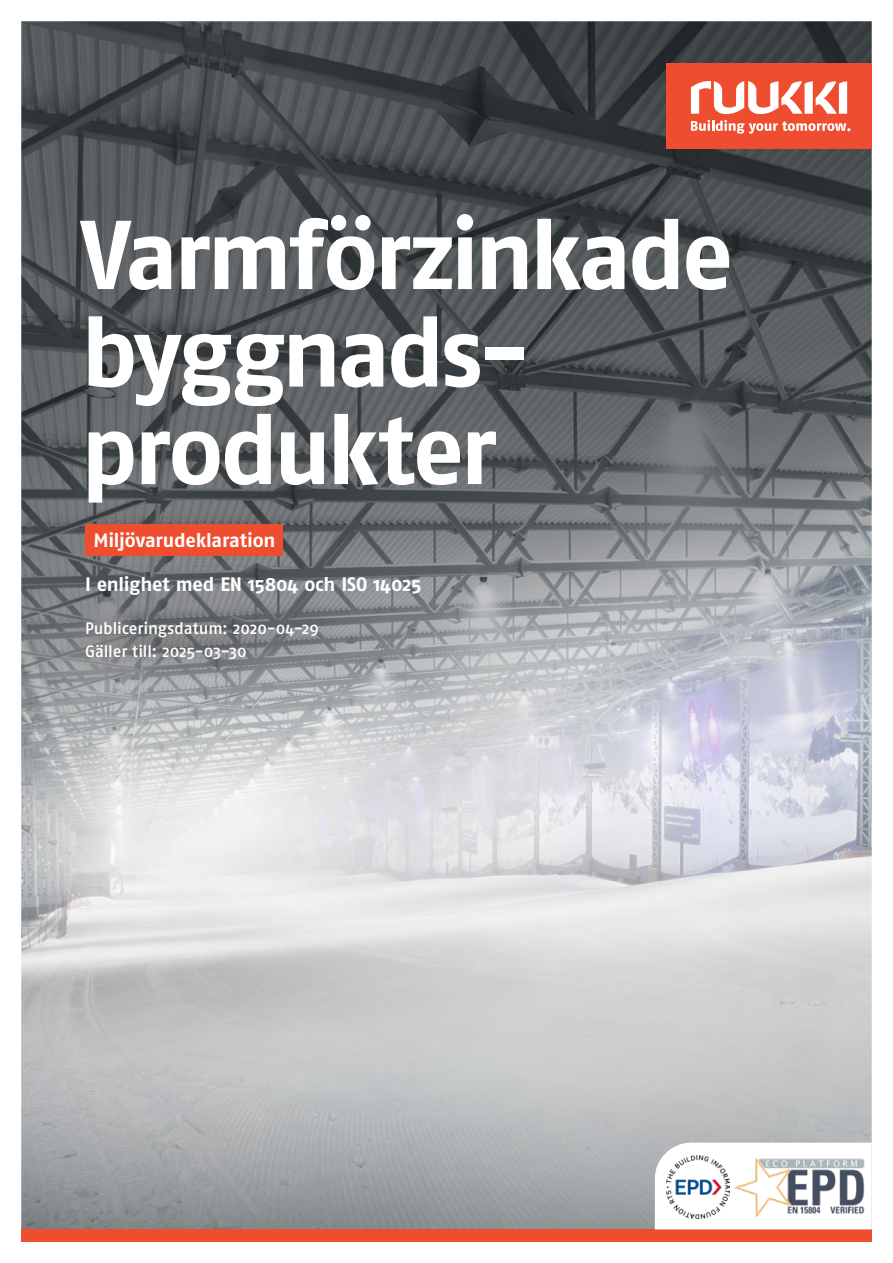
<style>
.page{position:relative;width:893px;height:1263px;background:#fff}
.page>*{position:absolute;margin:0;border:0;box-sizing:border-box;transform-origin:0 0}
.t1{font:700 97.5px/97.5px "Fago OT";letter-spacing:-.04em;color:#fff}
.t2{font:700 19.5px "Fago OT";letter-spacing:-.01em;color:#fff}
.t3{font:500 16.5px/22.5px "Fago OT";letter-spacing:-.01em;color:#fff}
</style>
<div class="page">
<img style="left:21px;top:21px;width:851px;height:1208px">
<div style="left:21px;top:1229px;width:851px;height:12px;background:#ef4d2f"></div>
<div style="left:666px;top:64px;width:206px;height:85px;background:#ef4d2f"></div>
<svg style="left:691px;top:120px;width:159px;height:14px"></svg>
<svg style="left:691px;top:81px;width:156px;height:33px"></svg>
<div style="left:47px;top:583px;width:309px;height:114px;background:#231f20;opacity:.3"></div>
<svg style="left:655px;top:1143px;width:217px;height:86px"></svg>
<img style="left:667px;top:1156px;width:62px;height:62px">
<img style="left:731px;top:1152px;width:138px;height:70px">
<div style="left:85px;top:524px;width:198px;height:32px;background:#ef4d2f"></div>
<h1 class="t1" style="left:81px;top:206px;width:654px">Varmförzinkade byggnads&shy;produkter</h1>
<p class="t2" style="left:94px;top:528px;width:183px">Miljövarudeklaration</p>
<p class="t2" style="left:85px;top:572px;width:338px">I enlighet med EN 15804 och ISO 14025</p>
<p class="t3" style="left:85px;top:617px;width:235px">Publiceringsdatum: 2020-04-29<br>Gäller till: 2025-03-30</p>
</div>
